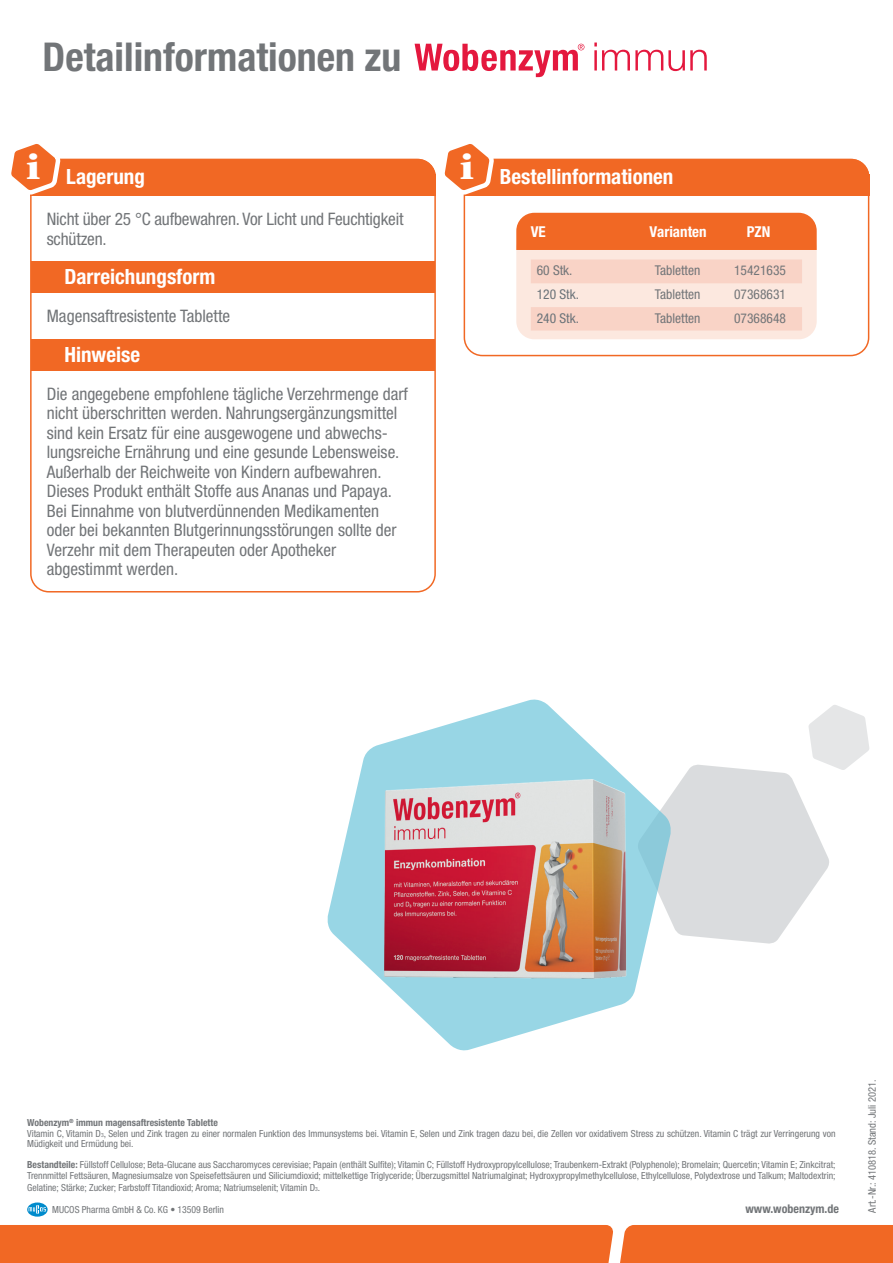
<style>
.page{position:relative;width:893px;height:1263px;background:#fff}
.page>*{position:absolute;margin:0;border:0;box-sizing:border-box;transform-origin:0 0}
.t1{font:700 condensed 39.75px "Helvetica Neue LT Std";color:#727578}
.t2{font:900 37.8px "Minion Std";color:#fff;scale:1.22 1}
.t3{font:700 condensed 21px "Helvetica Neue LT Std";color:#fff}
.t4{font:condensed 17.25px/19.5px "Helvetica Neue LT Std";color:#727578}
.t5{font:700 condensed 15px "Helvetica Neue LT Std";color:#fff}
.t6{font:condensed 13.5px "Helvetica Neue LT Std";color:#727578}
.t7{font:condensed 13.5px "Helvetica Neue LT Std";color:#6b7379}
.t8{font:700 condensed 12px "Helvetica Neue LT Std";color:#727578}
.t9{font:condensed 10.5px "Helvetica Neue LT";color:#727578}
.t10{font:condensed 9.75px/10.5px "Helvetica Neue LT Std";color:#727578}
.t11{font:condensed 9.75px "Helvetica Neue LT";color:#727578}
.s1{font-weight:700}
.s2{font-size:5.7px}
</style>
<div class="page">
<svg style="left:672px;top:705px;width:197px;height:239px"></svg>
<svg style="left:327px;top:699px;width:345px;height:352px"></svg>
<img style="left:380px;top:760px;width:251px;height:234px">
<div style="left:0;top:1225px;width:893px;height:38px;background:#f16824"></div>
<svg style="left:27px;top:1202px;width:21px;height:14px"></svg>
<div style="left:32px;top:159px;width:404px;height:37px;background:#f16824;border-radius:18px"></div>
<div style="left:465px;top:159px;width:404px;height:37px;background:#f16824;border-radius:18px"></div>
<div style="left:30px;top:174px;width:406px;height:22px;background:#f16824"></div>
<div style="left:464px;top:174px;width:405px;height:22px;background:#f16824"></div>
<div style="left:30px;top:159px;width:406px;height:433px;border:2px solid #f16824;border-radius:18px"></div>
<div style="left:464px;top:159px;width:405px;height:197px;border:2px solid #f16824;border-radius:18px"></div>
<div style="left:31px;top:262px;width:404px;height:31px;background:#f16824"></div>
<div style="left:31px;top:339px;width:404px;height:32px;background:#f16824"></div>
<svg style="left:11px;top:144px;width:52px;height:54px"></svg>
<svg style="left:444px;top:144px;width:53px;height:54px"></svg>
<svg style="left:415px;top:43px;width:292px;height:34px"></svg>
<div style="left:516px;top:230px;width:301px;height:109px;background:#fce8df;border-radius:18px"></div>
<div style="left:516px;top:213px;width:301px;height:37px;background:#f16824"></div>
<svg style="left:531px;top:259px;width:271px;height:71px"></svg>
<h1 class="t1" style="left:43px;top:33px;width:360px">Detailinformationen zu</h1>
<h2 class="t2" style="left:26px;top:148px;width:13px">i</h2>
<h2 class="t2" style="left:460px;top:148px;width:13px">i</h2>
<h3 class="t3" style="left:66px;top:164px;width:80px">Lagerung</h3>
<h3 class="t3" style="left:500px;top:164px;width:175px">Bestellinformationen</h3>
<h3 class="t4" style="left:47px;top:209px;width:358px">Nicht über 25 °C aufbewahren. Vor Licht und Feuchtigkeit schützen.</h3>
<h3 class="t5" style="left:531px;top:223px;width:16px">VE</h3>
<h3 class="t5" style="left:650px;top:223px;width:58px">Varianten</h3>
<h3 class="t5" style="left:747px;top:223px;width:25px">PZN</h3>
<h3 class="t3" style="left:64px;top:264px;width:153px">Darreichungsform</h3>
<h3 class="t4" style="left:47px;top:306px;width:185px">Magensaftresistente Tablette</h3>
<h3 class="t3" style="left:64px;top:341px;width:77px">Hinweise</h3>
<p class="t4" style="left:47px;top:384px;width:363px">Die angegebene empfohlene tägliche Verzehrmenge darf nicht überschritten werden. Nahrungsergänzungsmittel sind kein Ersatz für eine ausgewogene und abwechs&shy;lungsreiche Ernährung und eine gesunde Lebensweise.<br>Außerhalb der Reichweite von Kindern aufbewahren.<br>Dieses Produkt enthält Stoffe aus Ananas und Papaya.<br>Bei Einnahme von blutverdünnenden Medikamenten oder bei bekannten Blutgerinnungsstörungen sollte der Verzehr mit dem Therapeuten oder Apotheker abgestimmt werden.</p>
<h3 class="t6" style="left:537px;top:263px;width:37px">60 Stk.</h3>
<h3 class="t6" style="left:655px;top:263px;width:47px">Tabletten</h3>
<h3 class="t6" style="left:734px;top:263px;width:53px">15421635</h3>
<h3 class="t7" style="left:537px;top:286px;width:44px">120 Stk.</h3>
<h3 class="t6" style="left:655px;top:286px;width:47px">Tabletten</h3>
<h3 class="t6" style="left:734px;top:286px;width:53px">07368631</h3>
<h3 class="t7" style="left:537px;top:310px;width:44px">240 Stk.</h3>
<h3 class="t6" style="left:655px;top:310px;width:47px">Tabletten</h3>
<h3 class="t6" style="left:734px;top:310px;width:53px">07368648</h3>
<p class="t10" style="left:27px;top:1118px;width:810px"><span class="s1">Wobenzym</span><sup>®</sup> <span class="s1">immun magensaftresistente Tablette<br></span>Vitamin C, Vitamin D<span class="s2">3</span>, Selen und Zink tragen zu einer normalen Funktion des Immunsystems bei. Vitamin E, Selen und Zink tragen dazu bei, die Zellen vor oxidativem Stress zu schützen. Vitamin C trägt zur Verringerung von<br>Müdigkeit und Ermüdung bei.</p>
<p class="t10" style="left:27px;top:1160px;width:810px"><span class="s1">Bestandteile:</span> Füllstoff Cellulose; Beta-Glucane aus Saccharomyces cerevisiae; Papain (enthält Sulfite); Vitamin C; Füllstoff Hydroxypropylcellulose; Traubenkern-Extrakt (Polyphenole); Bromelain; Quercetin; Vitamin E; Zinkcitrat;<br>Trennmittel Fettsäuren, Magnesiumsalze von Speisefettsäuren und Siliciumdioxid; mittelkettige Triglyceride; Überzugsmittel Natriumalginat; Hydroxypropylmethylcellulose, Ethylcellulose, Polydextrose und Talkum; Maltodextrin;</p>
<p class="t10" style="left:27px;top:1182px;width:295px">Gelatine; Stärke; Zucker; Farbstoff Titandioxid; Aroma; Natriumselenit; Vitamin D<span class="s2">3</span>.</p>
<p class="t11" style="left:52px;top:1203px;width:173px">MUCOS Pharma GmbH &amp; Co. KG • 13509 Berlin</p>
<p class="t8" style="left:745px;top:1201px;width:95px">www.wobenzym.de</p>
<p class="t9" style="left:866px;top:1213px;width:135px;rotate:-90deg">Art.-Nr.: 410818. Stand: Juli 2021.</p>
</div>
